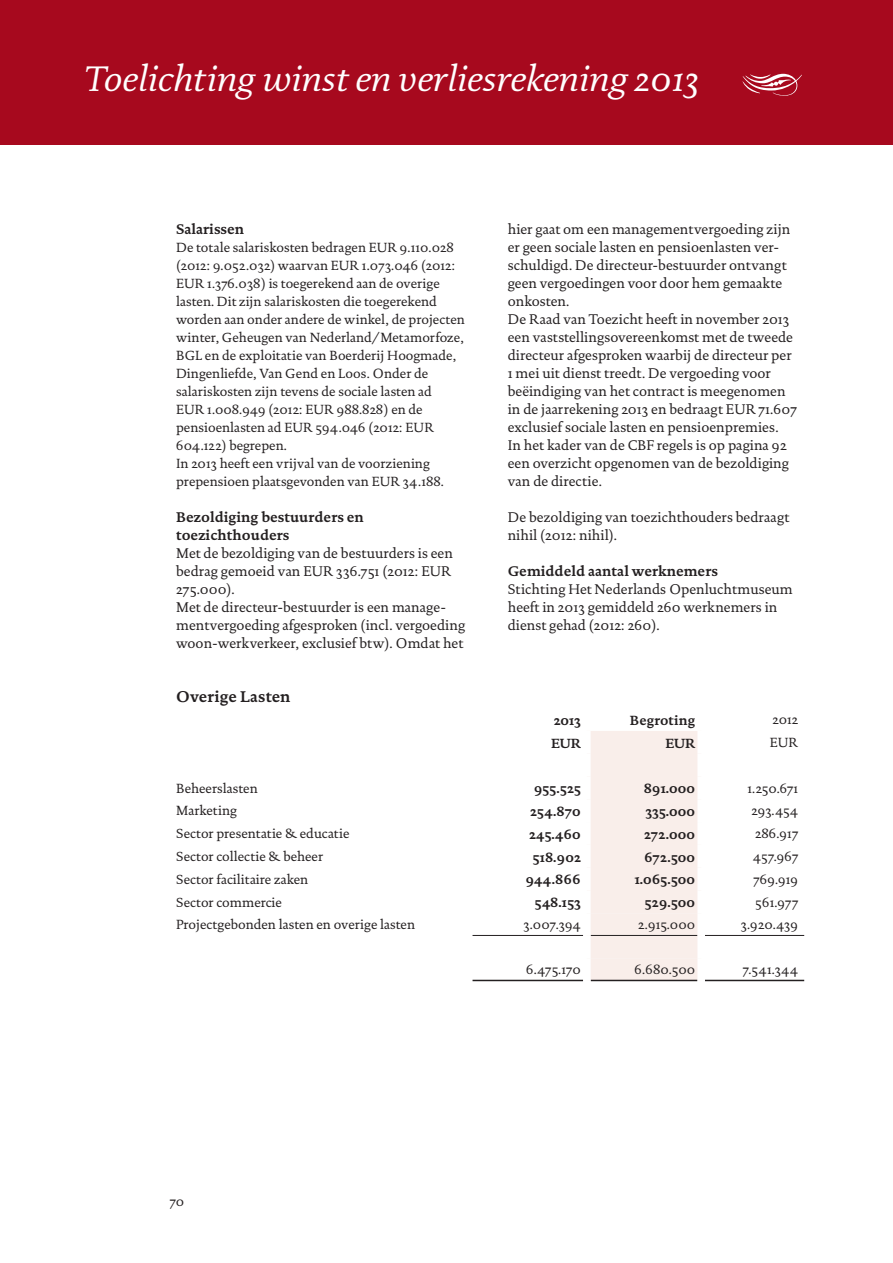
<style>
.page{position:relative;width:893px;height:1263px;background:#fff}
.page>*{position:absolute;margin:0;border:0;box-sizing:border-box;transform-origin:0 0}
.t1{font:italic 36px "DTL Documenta TOT";color:#fff}
.t2{font:700 15.75px "DTL Documenta TOT";color:#231f20}
.t3{font:14.25px/18px "DTL Documenta TOT";color:#231f20}
.t4{font:700 14.25px/18px "DTL Documenta TOT";color:#231f20}
.t5{font:13.5px/18px "DTL Documenta TOT";color:#231f20}
.t6{font:700 13.5px "DTL Documenta TOT";color:#231f20}
</style>
<div class="page">
<div style="left:0;top:0;width:893px;height:145px;background:#a7091e"></div>
<div style="left:591px;top:731px;width:106px;height:249px;background:#f9eeea"></div>
<hr style="left:472px;top:935px;width:111px;height:1px;background:#231f20">
<hr style="left:591px;top:935px;width:106px;height:1px;background:#231f20">
<hr style="left:705px;top:935px;width:99px;height:1px;background:#231f20">
<hr style="left:472px;top:980px;width:111px;height:1px;background:#231f20">
<hr style="left:591px;top:980px;width:106px;height:1px;background:#231f20">
<hr style="left:705px;top:980px;width:99px;height:1px;background:#231f20">
<h1 class="t1" style="left:85px;top:57px;width:616px">Toelichting winst en verliesrekening 2013</h1>
<p class="t4" style="left:176px;top:220px;width:70px">Salarissen</p>
<p class="t5" style="left:176px;top:238px;width:290px">De totale salariskosten bedragen EUR 9.110.028 (2012: 9.052.032) waarvan EUR 1.073.046 (2012:<br>EUR 1.376.038) is toegerekend aan de overige lasten. Dit zijn salariskosten die toegerekend worden aan onder andere de winkel, de projecten winter, Geheugen van Nederland/Metamorfoze, BGL en de exploitatie van Boerderij Hoogmade, Dingenliefde, Van Gend en Loos. Onder de salariskosten zijn tevens de sociale lasten ad<br>EUR 1.008.949 (2012: EUR 988.828) en de pensioenlasten ad EUR 594.046 (2012: EUR 604.122) begrepen.<br>In 2013 heeft een vrijval van de voorziening prepensioen plaatsgevonden van EUR 34.188.</p>
<p class="t4" style="left:176px;top:508px;width:189px">Bezoldiging bestuurders en toezichthouders</p>
<p class="t3" style="left:176px;top:544px;width:291px">Met de bezoldiging van de bestuurders is een bedrag gemoeid van EUR 336.751 (2012: EUR 275.000).<br>Met de directeur-bestuurder is een manage&shy;mentvergoeding afgesproken (incl. vergoeding woon-werkverkeer, exclusief btw). Omdat het</p>
<p class="t2" style="left:176px;top:687px;width:116px">Overige Lasten</p>
<p class="t3" style="left:508px;top:220px;width:291px">hier gaat om een managementvergoeding zijn er geen sociale lasten en pensioenlasten ver&shy;schuldigd. De directeur-bestuurder ontvangt geen vergoedingen voor door hem gemaakte onkosten.<br>De Raad van Toezicht heeft in november 2013 een vaststellingsovereenkomst met de tweede directeur afgesproken waarbij de directeur per 1 mei uit dienst treedt. De vergoeding voor beëindiging van het contract is meegenomen in de jaarrekening 2013 en bedraagt EUR 71.607 exclusief sociale lasten en pensioenpremies.<br>In het kader van de CBF regels is op pagina 92 een overzicht opgenomen van de bezoldiging van de directie.</p>
<p class="t3" style="left:508px;top:508px;width:283px">De bezoldiging van toezichthouders bedraagt nihil (2012: nihil).</p>
<p class="t4" style="left:508px;top:562px;width:212px">Gemiddeld aantal werknemers</p>
<p class="t3" style="left:508px;top:580px;width:287px">Stichting Het Nederlands Openluchtmuseum heeft in 2013 gemiddeld 260 werknemers in dienst gehad (2012: 260).</p>
<p class="t6" style="left:554px;top:712px;width:29px">2013</p>
<p class="t6" style="left:630px;top:712px;width:67px">Begroting</p>
<p class="t5" style="left:773px;top:711px;width:27px">2012</p>
<p class="t6" style="left:551px;top:735px;width:31px">EUR</p>
<p class="t6" style="left:665px;top:735px;width:31px">EUR</p>
<p class="t5" style="left:770px;top:733px;width:30px">EUR</p>
<p class="t5" style="left:176px;top:779px;width:83px">Beheerslasten</p>
<p class="t6" style="left:534px;top:780px;width:49px">955.525</p>
<p class="t6" style="left:644px;top:780px;width:53px">891.000</p>
<p class="t5" style="left:747px;top:779px;width:52px">1.250.671</p>
<p class="t5" style="left:176px;top:802px;width:62px">Marketing</p>
<p class="t6" style="left:530px;top:803px;width:52px">254.870</p>
<p class="t6" style="left:646px;top:803px;width:51px">335.000</p>
<p class="t5" style="left:751px;top:802px;width:48px">293.454</p>
<p class="t5" style="left:176px;top:825px;width:175px">Sector presentatie &amp; educatie</p>
<p class="t6" style="left:529px;top:826px;width:53px">245.460</p>
<p class="t6" style="left:644px;top:826px;width:52px">272.000</p>
<p class="t5" style="left:755px;top:825px;width:45px">286.917</p>
<p class="t5" style="left:176px;top:847px;width:148px">Sector collectie &amp; beheer</p>
<p class="t6" style="left:533px;top:849px;width:50px">518.902</p>
<p class="t6" style="left:644px;top:849px;width:53px">672.500</p>
<p class="t5" style="left:754px;top:847px;width:46px">457.967</p>
<p class="t5" style="left:176px;top:870px;width:134px">Sector facilitaire zaken</p>
<p class="t6" style="left:526px;top:871px;width:57px">944.866</p>
<p class="t6" style="left:635px;top:871px;width:62px">1.065.500</p>
<p class="t5" style="left:754px;top:870px;width:46px">769.919</p>
<p class="t5" style="left:176px;top:893px;width:107px">Sector commercie</p>
<p class="t6" style="left:535px;top:894px;width:48px">548.153</p>
<p class="t6" style="left:645px;top:894px;width:52px">529.500</p>
<p class="t5" style="left:755px;top:893px;width:45px">561.977</p>
<p class="t5" style="left:176px;top:916px;width:241px">Projectgebonden lasten en overige lasten</p>
<p class="t5" style="left:524px;top:916px;width:59px">3.007.394</p>
<p class="t5" style="left:638px;top:916px;width:59px">2.915.000</p>
<p class="t5" style="left:741px;top:916px;width:59px">3.920.439</p>
<p class="t5" style="left:526px;top:961px;width:56px">6.475.170</p>
<p class="t5" style="left:635px;top:961px;width:62px">6.680.500</p>
<p class="t5" style="left:743px;top:961px;width:57px">7.541.344</p>
<p class="t5" style="left:170px;top:1192px;width:16px">70</p>
</div>
